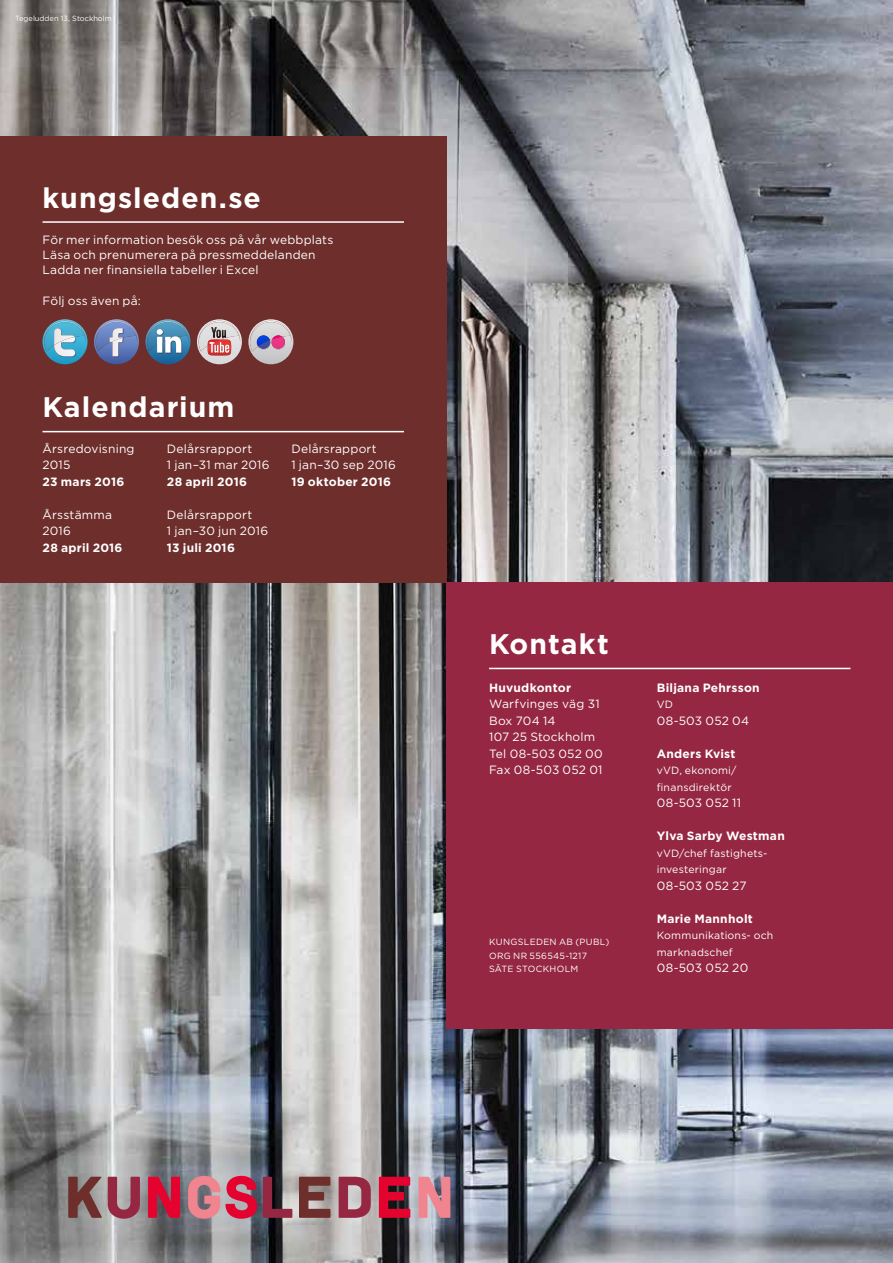
<style>
.page{position:relative;width:893px;height:1263px;background:#fff}
.page>*{position:absolute;margin:0;border:0;box-sizing:border-box;transform-origin:0 0}
.t1{font:700 28.35px "Gotham";letter-spacing:.035em;color:#fff}
.t2{font:12px/16.5px "Gotham";letter-spacing:.02em;color:#fff}
.t3{font:700 12px "Gotham";letter-spacing:.02em;color:#fff}
.t4{font:10.5px/16.5px "Gotham";letter-spacing:.02em;color:#fff}
.t5{font:9px/13.5px "Gotham";letter-spacing:.03em;color:#fff}
.t6{font:7.5px "Gotham";color:#fff}
</style>
<div class="page">
<img style="left:0;top:0;width:893px;height:1263px">
<svg style="left:68px;top:1177px;width:34px;height:41px"></svg>
<svg style="left:108px;top:1177px;width:32px;height:42px"></svg>
<svg style="left:148px;top:1177px;width:32px;height:41px"></svg>
<svg style="left:188px;top:1176px;width:69px;height:43px;background:#c8697b"></svg>
<svg style="left:263px;top:1177px;width:29px;height:41px"></svg>
<svg style="left:299px;top:1177px;width:31px;height:41px"></svg>
<svg style="left:339px;top:1177px;width:32px;height:41px"></svg>
<svg style="left:379px;top:1177px;width:31px;height:41px"></svg>
<svg style="left:418px;top:1177px;width:32px;height:41px"></svg>
<div style="left:0;top:136px;width:446px;height:447px;background:#6e2e2b"></div>
<div style="left:446px;top:583px;width:447px;height:446px;background:#952742"></div>
<hr style="left:43px;top:221px;width:361px;height:2px;background:#fff">
<hr style="left:43px;top:431px;width:361px;height:1px;background:#fff">
<hr style="left:489px;top:668px;width:361px;height:1px;background:#fff">
<svg style="left:43px;top:319px;width:45px;height:45px"></svg>
<img style="left:85px;top:321px;width:1px;height:21px">
<img style="left:44px;top:342px;width:40px;height:9px">
<img style="left:54px;top:342px;width:21px;height:3px">
<img style="left:44px;top:321px;width:41px;height:21px">
<svg style="left:94px;top:319px;width:45px;height:45px"></svg>
<img style="left:96px;top:321px;width:40px;height:21px">
<svg style="left:145px;top:319px;width:45px;height:45px"></svg>
<img style="left:147px;top:321px;width:41px;height:21px">
<svg style="left:248px;top:319px;width:45px;height:45px"></svg>
<img style="left:250px;top:321px;width:41px;height:21px">
<svg style="left:197px;top:319px;width:45px;height:45px"></svg>
<img style="left:199px;top:321px;width:40px;height:21px">
<p class="t6" style="left:15px;top:13px;width:98px">Tegeludden 13, Stockholm</p>
<h1 class="t1" style="left:43px;top:179px;width:220px">kungsleden.se</h1>
<p class="t2" style="left:43px;top:232px;width:292px;line-height:15px">För mer information besök oss på vår webbplats<br>Läsa och prenumerera på pressmeddelanden<br>Ladda ner finansiella tabeller i Excel</p>
<p class="t2" style="left:43px;top:293px;width:100px">Följ oss även på:</p>
<h1 class="t1" style="left:43px;top:388px;width:193px">Kalendarium</h1>
<p class="t2" style="left:43px;top:440px;width:94px">Årsredovisning<br>2015</p>
<p class="t3" style="left:43px;top:474px;width:83px">23 mars 2016</p>
<p class="t2" style="left:43px;top:506px;width:71px">Årsstämma<br>2016</p>
<p class="t3" style="left:43px;top:540px;width:82px">28 april 2016</p>
<p class="t2" style="left:167px;top:440px;width:104px">Delårsrapport<br>1 jan–31 mar 2016</p>
<p class="t3" style="left:167px;top:474px;width:82px">28 april 2016</p>
<p class="t2" style="left:167px;top:506px;width:103px">Delårsrapport<br>1 jan–30 jun 2016</p>
<p class="t3" style="left:167px;top:540px;width:69px">13 juli 2016</p>
<p class="t2" style="left:291px;top:440px;width:106px">Delårsrapport<br>1 jan–30 sep 2016</p>
<p class="t3" style="left:291px;top:474px;width:101px">19 oktober 2016</p>
<h1 class="t1" style="left:489px;top:625px;width:121px">Kontakt</h1>
<p class="t3" style="left:489px;top:680px;width:84px">Huvudkontor</p>
<p class="t2" style="left:489px;top:696px;width:115px">Warfvinges väg 31<br>Box 704 14<br>107 25 Stockholm<br>Tel 08-503 052 00<br>Fax 08-503 052 01</p>
<p class="t5" style="left:489px;top:935px;width:122px">KUNGSLEDEN AB (PUBL)<br>ORG NR 556545-1217<br>SÄTE STOCKHOLM</p>
<p class="t3" style="left:657px;top:680px;width:104px">Biljana Pehrsson</p>
<p class="t4" style="left:657px;top:696px;width:18px">VD</p>
<p class="t2" style="left:657px;top:712px;width:94px">08-503 052 04</p>
<p class="t3" style="left:657px;top:746px;width:80px">Anders Kvist</p>
<p class="t4" style="left:657px;top:762px;width:81px">vVD, ekonomi/ finansdirektör</p>
<p class="t2" style="left:657px;top:795px;width:86px">08-503 052 11</p>
<p class="t3" style="left:657px;top:828px;width:130px">Ylva Sarby Westman</p>
<p class="t4" style="left:657px;top:845px;width:111px">vVD/chef fastighets&shy;investeringar</p>
<p class="t2" style="left:657px;top:877px;width:91px">08-503 052 27</p>
<p class="t3" style="left:657px;top:911px;width:98px">Marie Mannholt</p>
<p class="t4" style="left:657px;top:927px;width:118px">Kommunikations- och marknadschef</p>
<p class="t2" style="left:657px;top:960px;width:93px">08-503 052 20</p>
</div>
